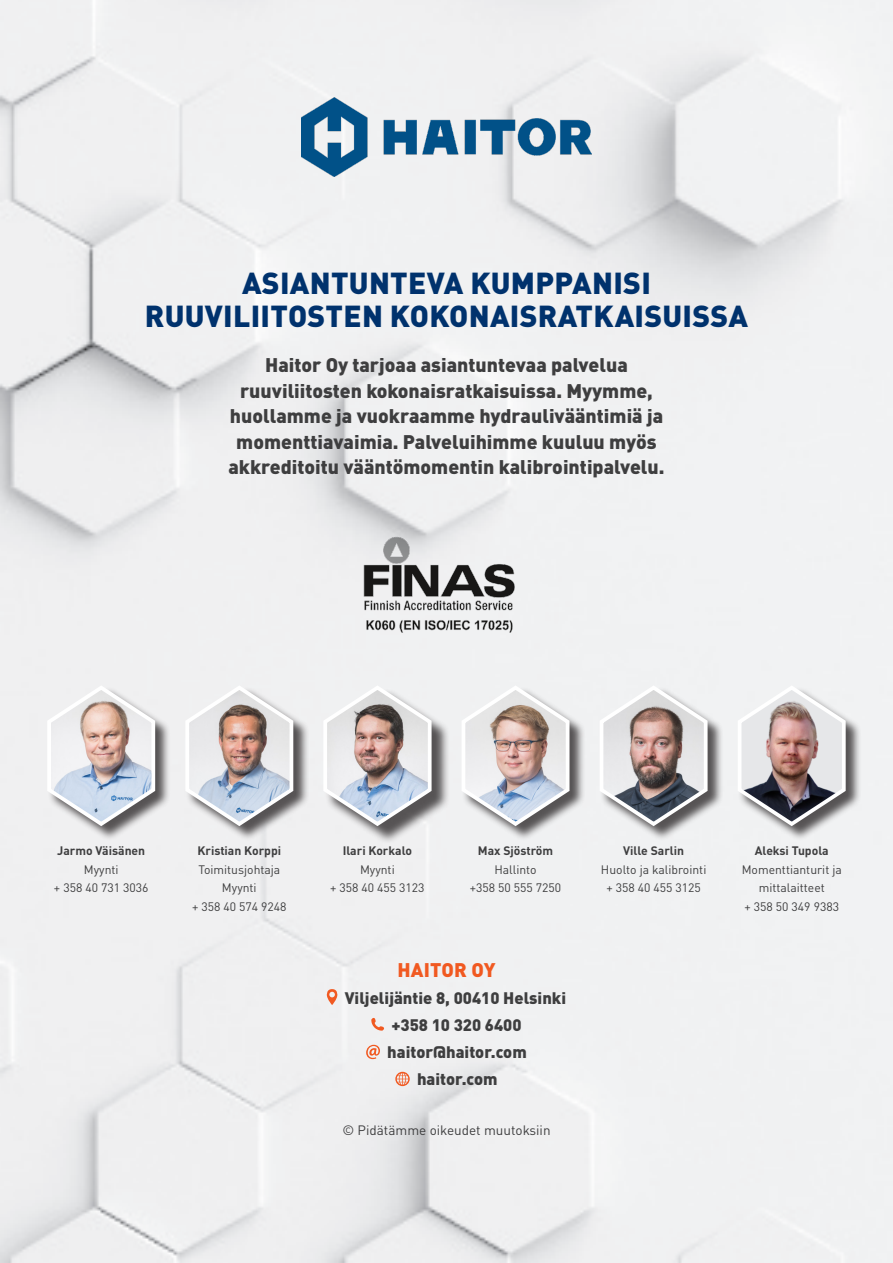
<style>
.page{position:relative;width:893px;height:1263px;background:#fff}
.page>*{position:absolute;margin:0;border:0;box-sizing:border-box;transform-origin:0 0}
.Big_headline_blue_2__line{font:900 30px "DINOT";letter-spacing:.01em;color:#00326d}
.Ingress{font:900 19.5px/25.5px "DINOT";color:#3e3e3f;text-align:center}
.Body_text{font:900 19.5px "DINOT";letter-spacing:.01em;color:#f15921}
.Body_text-2{font:900 16.5px "DINOT";color:#3e3e3f}
.Body_text-3{font:13.5px "DINOT";color:#3e3e3f}
.Body_text-4{font:12.15px/18.9px "DINOT";color:#3e3e3f;text-align:center}
.Body_text-5{font:700 12.15px "DINOT";color:#3e3e3f}
</style>
<div class="page">
<img style="left:0;top:0;width:893px;height:1263px">
<svg style="left:326px;top:989px;width:12px;height:16px"></svg>
<svg style="left:371px;top:1018px;width:13px;height:12px"></svg>
<svg style="left:366px;top:1045px;width:14px;height:14px"></svg>
<svg style="left:395px;top:1072px;width:15px;height:14px"></svg>
<img style="left:301px;top:97px;width:291px;height:79px">
<img style="left:359px;top:533px;width:162px;height:102px">
<div style="left:462px;top:687px;width:123px;height:154px;background:#231f20;opacity:.75"></div>
<svg style="left:458px;top:683px;width:113px;height:145px"></svg>
<div style="left:48px;top:687px;width:123px;height:154px;background:#231f20;opacity:.75"></div>
<svg style="left:44px;top:683px;width:113px;height:145px"></svg>
<div style="left:600px;top:687px;width:124px;height:154px;background:#231f20;opacity:.75"></div>
<svg style="left:596px;top:683px;width:113px;height:145px"></svg>
<div style="left:186px;top:687px;width:123px;height:154px;background:#231f20;opacity:.75"></div>
<svg style="left:182px;top:683px;width:113px;height:145px"></svg>
<div style="left:326px;top:689px;width:124px;height:155px;background:#231f20;opacity:.75"></div>
<svg style="left:321px;top:683px;width:114px;height:145px"></svg>
<div style="left:738px;top:687px;width:124px;height:154px;background:#231f20;opacity:.75"></div>
<svg style="left:734px;top:683px;width:113px;height:145px"></svg>
<p class="Big_headline_blue_2__line" style="left:242px;top:263px;width:410px">ASIANTUNTEVA KUMPPANISI</p>
<p class="Big_headline_blue_2__line" style="left:145px;top:296px;width:605px">RUUVILIITOSTEN KOKONAISRATKAISUISSA</p>
<p class="Ingress" style="left:228px;top:352px;width:438px">Haitor Oy tarjoaa asiantuntevaa palvelua ruuviliitosten kokonaisratkaisuissa. Myymme, huollamme ja vuokraamme hydraulivääntimiä ja momenttiavaimia. Palveluihimme kuuluu myös akkreditoitu vääntömomentin kalibrointipalvelu.</p>
<p class="Body_text-5" style="left:57px;top:842px;width:89px">Jarmo Väisänen</p>
<p class="Body_text-4" style="left:84px;top:859px;width:36px">Myynti</p>
<p class="Body_text-4" style="left:54px;top:878px;width:96px">+ 358 40 731 3036</p>
<p class="Body_text-5" style="left:197px;top:842px;width:85px">Kristian Korppi</p>
<p class="Body_text-4" style="left:198px;top:859px;width:83px">Toimitusjohtaja</p>
<p class="Body_text-4" style="left:222px;top:878px;width:36px">Myynti</p>
<p class="Body_text-4" style="left:192px;top:897px;width:96px">+ 358 40 574 9248</p>
<p class="Body_text-5" style="left:343px;top:842px;width:71px">Ilari Korkalo</p>
<p class="Body_text-4" style="left:360px;top:859px;width:36px">Myynti</p>
<p class="Body_text-4" style="left:330px;top:878px;width:96px">+ 358 40 455 3123</p>
<p class="Body_text-5" style="left:478px;top:842px;width:77px">Max Sjöström</p>
<p class="Body_text-4" style="left:494px;top:859px;width:44px">Hallinto</p>
<p class="Body_text-4" style="left:470px;top:878px;width:93px">+358 50 555 7250</p>
<p class="Body_text" style="left:397px;top:956px;width:100px">HAITOR OY</p>
<p class="Body_text-2" style="left:345px;top:986px;width:223px">Viljelijäntie 8, 00410 Helsinki</p>
<p class="Body_text-2" style="left:391px;top:1013px;width:132px">+358 10 320 6400</p>
<p class="Body_text-2" style="left:387px;top:1040px;width:141px">haitor@haitor.com</p>
<p class="Body_text-2" style="left:417px;top:1067px;width:82px">haitor.com</p>
<p class="Body_text-3" style="left:342px;top:1122px;width:210px">© Pidätämme oikeudet muutoksiin</p>
<p class="Body_text-5" style="left:623px;top:842px;width:63px">Ville Sarlin</p>
<p class="Body_text-4" style="left:601px;top:859px;width:107px">Huolto ja kalibrointi</p>
<p class="Body_text-4" style="left:606px;top:878px;width:96px">+ 358 40 455 3125</p>
<p class="Body_text-5" style="left:755px;top:842px;width:76px">Aleksi Tupola</p>
<p class="Body_text-4" style="left:742px;top:859px;width:102px">Momenttianturit ja mittalaitteet</p>
<p class="Body_text-4" style="left:744px;top:897px;width:96px">+ 358 50 349 9383</p>
</div>
